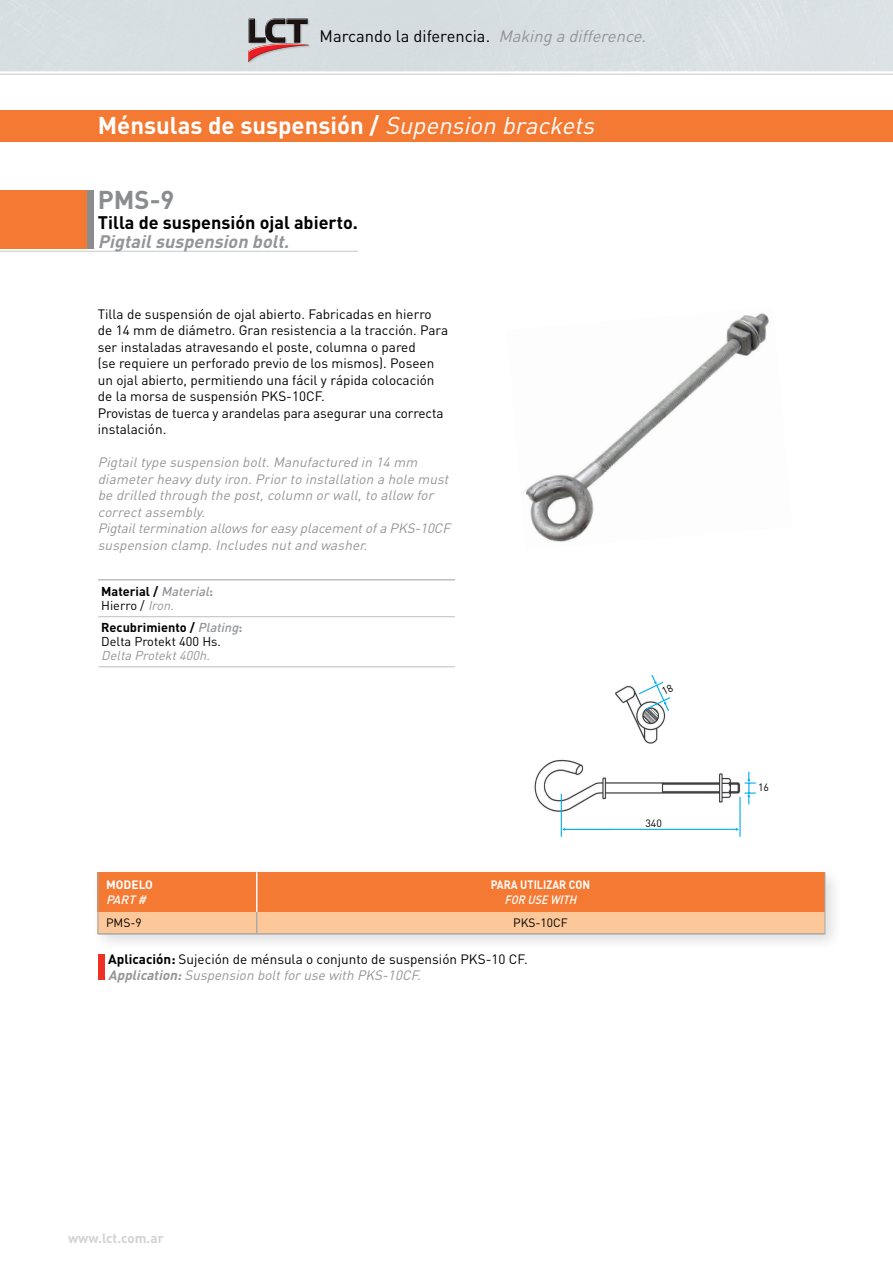
<style>
.page{position:relative;width:893px;height:1263px;background:#fff}
.page>*{position:absolute;margin:0;border:0;box-sizing:border-box;transform-origin:0 0}
.t1{font:700 25.5px "DIN";color:#8a8c8e}
.t2{font:700 24px "DIN";color:#fff}
.t3{font:700 18px "DIN";color:#000}
.t4{font:italic 700 18px "DIN";color:#939598}
.t5{font:16.5px "DIN";color:#000}
.t6{font:13.5px/16.5px "DIN";color:#000}
.t7{font:italic 13.5px/16.5px "DIN";color:#939598}
.t8{font:700 13.5px "DIN";color:#d1d3d4}
.t9{font:12.75px/14.2px "DIN";color:#000}
.t10{font:700 12.75px/14.2px "DIN";color:#000}
.t11{font:italic 12.75px "DIN";color:#939598}
.t12{font:700 12px "DIN";color:#fff;scale:.9 1}
.t13{font:12px "DIN";color:#000}
.t14{font:italic 500 12px "DIN";color:#fff;scale:.9 1}
.t15{font:700 12px "DIN";color:#fff}
.t16{font:italic 500 12px "DIN";color:#fff}
.t17{font:10.5px "DIN";color:#000}
.s1{font-style:italic;color:#939598}
.s2{font-weight:400;font-style:italic}
.s3{font-weight:500;font-style:italic;color:#939598}
.s4{color:#939598}
.s5{font-weight:400}
.s6{font-weight:400;font-style:italic;color:#939598}
.s7{font-weight:700}
.s8{font-weight:700;color:#939598}
.s9{font-weight:700;font-style:italic;color:#939598}
</style>
<div class="page">
<div style="left:91px;top:866px;width:752px;height:87px;background:#000;opacity:.13"></div>
<hr style="left:0;top:74px;width:893px;height:1px;background:#c7c8ca">
<img style="left:243px;top:14px;width:72px;height:51px">
<div style="left:0;top:110px;width:893px;height:31px;background:#f47932"></div>
<hr style="left:98px;top:616px;width:357px;height:1px;background:#bcbec0">
<hr style="left:98px;top:666px;width:357px;height:1px;background:#bcbec0">
<hr style="left:98px;top:579px;width:357px;height:1px;background:#bcbec0">
<div style="left:98px;top:954px;width:6px;height:26px;background:#ee3124"></div>
<div style="left:0;top:190px;width:88px;height:58px;background:#f47932"></div>
<hr style="left:892px;top:190px;width:1px;height:58px;background:#f47932">
<hr style="left:0;top:251px;width:358px;height:1px;background:#c7c8ca">
<div style="left:88px;top:190px;width:6px;height:58px;background:#8a8c8e"></div>
<div style="left:98px;top:912px;width:727px;height:22px;background:#fcc799"></div>
<div style="left:98px;top:872px;width:727px;height:40px;background:#f47932"></div>
<hr style="left:98px;top:872px;width:1px;height:62px;background:#a7a9ac">
<hr style="left:256px;top:872px;width:1px;height:62px;background:#a7a9ac">
<hr style="left:256px;top:872px;width:1px;height:40px;background:#fff">
<hr style="left:98px;top:934px;width:727px;height:1px;background:#a7a9ac">
<img style="left:525px;top:313px;width:244px;height:229px">
<img style="left:534px;top:759px;width:222px;height:77px">
<img style="left:596px;top:827px;width:15px;height:1px">
<img style="left:568px;top:825px;width:28px;height:7px">
<svg style="left:562px;top:828px;width:177px;height:3px"></svg>
<hr style="left:561px;top:794px;width:1px;height:42px;background:#00aeef">
<hr style="left:739px;top:797px;width:2px;height:39px;background:#00aeef">
<svg style="left:745px;top:772px;width:10px;height:32px"></svg>
<img style="left:615px;top:685px;width:51px;height:59px">
<hr style="left:825px;top:872px;width:1px;height:62px;background:#a7a9ac">
<svg style="left:638px;top:675px;width:33px;height:36px"></svg>
<p class="t5" style="left:320px;top:26px;width:332px">Marcando la diferencia. <span class="s1">Making a difference.</span></p>
<h2 class="t2" style="left:98px;top:109px;width:504px">Ménsulas de suspensión / <span class="s2">Supension brackets</span></h2>
<h1 class="t1" style="left:98px;top:183px;width:78px">PMS-9</h1>
<h3 class="t3" style="left:98px;top:211px;width:261px">Tilla de suspensión ojal abierto.</h3>
<h3 class="t4" style="left:98px;top:230px;width:197px">Pigtailsuspension bolt.</h3>
<p class="t6" style="left:98px;top:305px;width:352px">Tilla de suspensión de ojal abierto. Fabricadas en hierro de 14 mm de diámetro. Gran resistencia a la tracción. Para ser instaladas atravesando el poste, columna o pared<br>(se requiere un perforado previo de los mismos). Poseen un ojal abierto, permitiendo una fácil y rápida colocación de la morsa de suspensión PKS-10CF.<br>Provistas de tuerca y arandelas para asegurar una correcta instalación.</p>
<p class="t7" style="left:98px;top:454px;width:357px">Pigtailtype suspension bolt.Manufactured in 14 mm diameterheavydutyiron.Priorto installation a hole must be drilled through the post,column orwall,to allow for correctassembly.<br>Pigtailtermination allowsforeasyplacementofa PKS-10CF suspension clamp.Includes nutand washer.</p>
<p class="t10" style="left:101px;top:584px;width:113px">M a t e ri a l / <span class="s3">Material</span><span class="s4">:<br></span><span class="s5">Hierro /</span> <span class="s6">Iron.</span></p>
<p class="t9" style="left:101px;top:620px;width:143px"><span class="s7">Recubrimiento /</span> <span class="s3">Plating</span><span class="s8">:<br></span>Delta Protekt 400 Hs.</p>
<p class="t11" style="left:101px;top:648px;width:113px">Delta Protekt400h.</p>
<p class="t15" style="left:106px;top:877px;width:48px">MODELO</p>
<p class="t16" style="left:106px;top:892px;width:45px">PART #</p>
<p class="t12" style="left:491px;top:877px;width:112px">PARA UTILIZAR CON</p>
<p class="t14" style="left:505px;top:892px;width:85px">FOR USE WITH</p>
<p class="t13" style="left:106px;top:915px;width:37px">PMS-9</p>
<p class="t13" style="left:513px;top:915px;width:56px">PKS-10CF</p>
<p class="t6" style="left:108px;top:951px;width:421px;line-height:15.8px"><span class="s7">Aplicación:</span> Sujeción de ménsula o conjunto de suspensión PKS-10 CF.<br><span class="s9">Application:</span><span class="s1">Suspension boltforuse with PKS-10CF.</span></p>
<p class="t17" style="left:645px;top:816px;width:18px">340</p>
<p class="t17" style="left:758px;top:781px;width:12px">16</p>
<p class="t8" style="left:68px;top:1229px;width:97px">www.lct.com.ar</p>
</div>
